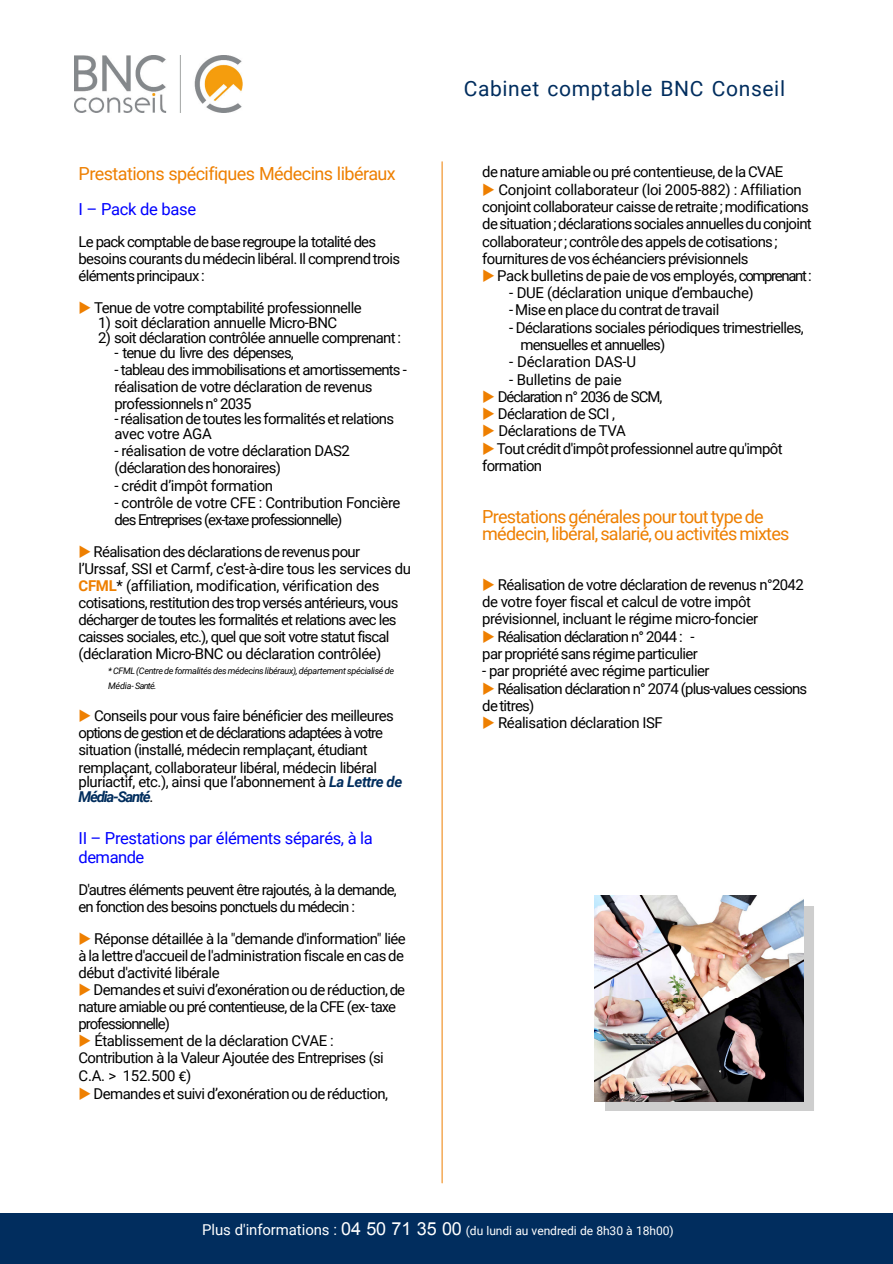
<style>
.page{position:relative;width:893px;height:1264px;background:#fff}
.page>*{position:absolute;margin:0;border:0;box-sizing:border-box;transform-origin:0 0}
.t1{font:21px "Roboto";letter-spacing:.03em;color:#002d5e}
.t2{font:18px/17.2px "Roboto";letter-spacing:-.04em;color:#ee7f00}
.t3{font:16.5px/18.8px "Roboto";letter-spacing:-.02em;color:#00f}
.t4{font:15px/17.1px "Roboto";letter-spacing:-.04em;color:#000}
.t5{font:15px/17.1px "Roboto";letter-spacing:-.06em;color:#000}
.t6{font:15px "Roboto";letter-spacing:-.02em;color:#000}
.t7{font:15px "Roboto";letter-spacing:-.07em;color:#000}
.t8{font:15px "Roboto";letter-spacing:-.01em;color:#000}
.t9{font:12px "Roboto";letter-spacing:-.005em;color:#fff}
.t10{font:italic 9px/15px "Roboto";letter-spacing:-.035em;color:#000}
.s1{font-weight:700;color:#ee7f00}
.s2{font-weight:700;font-style:italic;color:#002d5d}
.s3{font-family:"Calibri"}
.s4{font-size:15px}
.s5{font-family:"Arial";font-size:18px}
</style>
<div class="page">
<svg style="left:605px;top:906px;width:209px;height:204px;background:#c0c0c1"></svg>
<img style="left:595px;top:895px;width:208px;height:206px">
<hr style="left:442px;top:162px;width:1px;height:1020px;background:#ee7f00">
<div style="left:0;top:1212px;width:893px;height:51px;background:#012d5e"></div>
<img style="left:74px;top:55px;width:168px;height:58px">
<p class="t2" style="left:79px;top:167px;width:319px">Prestations spécifiques Médecins libéraux</p>
<p class="t3" style="left:79px;top:201px;width:119px">I – Pack de base</p>
<p class="t4" style="left:79px;top:234px;width:323px">Le pack comptable de base regroupe la totalité des besoins courants du médecin libéral. Il comprend trois élémentsprincipaux:</p>
<p class="t4" style="left:94px;top:301px;width:269px">Tenue de votre comptabilité professionnelle</p>
<p class="t4" style="left:98px;top:315px;width:241px">1) soit déclaration annuelle Micro-BNC</p>
<p class="t4" style="left:98px;top:330px;width:304px">2) soit déclaration contrôlée annuelle comprenant :</p>
<p class="t4" style="left:115px;top:345px;width:181px">- tenue du livre des dépenses,</p>
<p class="t4" style="left:115px;top:362px;width:294px">- tableau des immobilisations et amortissements - réalisation de votre déclaration de revenus professionnelsn°2035</p>
<p class="t4" style="left:115px;top:413px;width:281px;line-height:15px">- réalisation de toutes les formalités et relations avec votre AGA</p>
<p class="t4" style="left:115px;top:444px;width:237px">- réalisation de votre déclaration DAS2 (déclarationdeshonoraires)</p>
<p class="t4" style="left:115px;top:478px;width:160px">- crédit d’impôt formation</p>
<p class="t4" style="left:115px;top:495px;width:287px">- contrôle de votre CFE : Contribution Foncière des Entreprises (ex-taxe professionnelle)</p>
<p class="t4" style="left:79px;top:544px;width:334px;text-indent:15px">Réalisation des déclarations de revenus pour l’Urssaf, SSI et Carmf, c’est-à-dire tous les services du <span class="s1">CFML</span>* (affiliation, modification, vérification des cotisations, restitution des trop versés antérieurs, vous décharger de toutes les formalités et relations avec les caisses sociales, etc.), quel que soit votre statut fiscal (déclaration Micro-BNC ou déclaration contrôlée)</p>
<p class="t10" style="left:108px;top:664px;width:287px">* CFML (Centre de formalités des médecins libéraux), département spécialisé de<br>Média- Santé.</p>
<p class="t4" style="left:79px;top:709px;width:317px;text-indent:16px">Conseils pour vous faire bénéficier des meilleures options de gestion et de déclarations adaptées à votre situation (installé, médecin remplaçant, étudiant remplaçant, collaborateur libéral, médecin libéral</p>
<p class="t4" style="left:79px;top:776px;width:325px;line-height:15px">pluriactif, etc.), ainsi que l’abonnement à <span class="s2">La Lettre de<br>Média-Santé</span>.</p>
<p class="t3" style="left:79px;top:830px;width:296px">II – Prestations par éléments séparés, à la demande</p>
<p class="t5" style="left:79px;top:882px;width:320px">D'autres éléments peuvent être rajoutés, à la demande, en fonction des besoins ponctuels du médecin :</p>
<p class="t4" style="left:79px;top:931px;width:329px;text-indent:16px">Réponse détaillée à la "demande d'information" liée à la lettre d'accueil de l'administration fiscale en cas de début d'activité libérale</p>
<p class="t4" style="left:93px;top:982px;width:313px">Demandes et suivi d’exonération ou de réduction, de</p>
<p class="t4" style="left:79px;top:999px;width:319px">nature amiable ou pré contentieuse, de la CFE (ex- taxe</p>
<p class="t7" style="left:79px;top:1017px;width:93px">professionnelle)</p>
<p class="t4" style="left:94px;top:1033px;width:241px">Établissement de la déclaration CVAE :</p>
<p class="t4" style="left:79px;top:1050px;width:307px">Contribution à la Valeur Ajoutée des Entreprises (si</p>
<p class="t4" style="left:79px;top:1068px;width:114px">C.A. &gt; 152.500 <span class="s3">€</span>)</p>
<p class="t4" style="left:93px;top:1086px;width:296px">Demandes et suivi d’exonération ou de réduction,</p>
<h1 class="t1" style="left:464px;top:80px;width:323px">Cabinet comptable BNC Conseil</h1>
<p class="t4" style="left:482px;top:165px;width:303px">de nature amiable ou pré contentieuse, de la CVAE</p>
<p class="t6" style="left:498px;top:183px;width:305px">Conjoint collaborateur (loi 2005-882) : Affiliation</p>
<p class="t4" style="left:482px;top:200px;width:328px">conjoint collaborateur caisse de retraite ; modifications</p>
<p class="t4" style="left:482px;top:217px;width:331px">desituation;déclarationssocialesannuellesduconjoint</p>
<p class="t4" style="left:482px;top:234px;width:297px">collaborateur ;contrôledesappelsdecotisations ;</p>
<p class="t4" style="left:482px;top:251px;width:268px">fournitures de vos échéanciers prévisionnels</p>
<p class="t4" style="left:497px;top:269px;width:316px">Packbulletinsdepaiedevosemployés,comprenant:</p>
<p class="t4" style="left:509px;top:286px;width:246px">- DUE (déclaration unique d’embauche)</p>
<p class="t4" style="left:509px;top:303px;width:211px">- Mise en place du contrat de travail</p>
<p class="t4" style="left:520px;top:320px;width:285px;text-indent:-11px">- Déclarations sociales périodiques trimestrielles, mensuelles et annuelles)</p>
<p class="t8" style="left:509px;top:356px;width:128px">- Déclaration DAS-U</p>
<p class="t6" style="left:509px;top:373px;width:114px">- Bulletins de paie</p>
<p class="t7" style="left:498px;top:390px;width:166px">Déclaration n° 2036 de SCM,</p>
<p class="t4" style="left:498px;top:406px;width:119px">Déclaration de SCI ,</p>
<p class="t4" style="left:498px;top:424px;width:129px">Déclarations de TVA</p>
<p class="t4" style="left:497px;top:441px;width:287px">Tout crédit d'impôt professionnel autre qu'impôt</p>
<p class="t4" style="left:482px;top:458px;width:61px">formation</p>
<p class="t2" style="left:482px;top:509px;width:309px">Prestations générales pour tout type de médecin, libéral, salarié, ou activités mixtes</p>
<p class="t4" style="left:498px;top:577px;width:307px">Réalisation de votre déclaration de revenus n°2042</p>
<p class="t4" style="left:482px;top:594px;width:270px">de votre foyer fiscal et calcul de votre impôt</p>
<p class="t4" style="left:482px;top:612px;width:277px">prévisionnel, incluant le régime micro-foncier</p>
<p class="t5" style="left:497px;top:629px;width:199px">Réalisation déclaration n° 2044 : -</p>
<p class="t4" style="left:482px;top:646px;width:217px">par propriété sans régime particulier</p>
<p class="t4" style="left:482px;top:663px;width:229px">- par propriété avec régime particulier</p>
<p class="t4" style="left:497px;top:681px;width:311px">Réalisation déclaration n° 2074 (plus-values cessions</p>
<p class="t4" style="left:482px;top:698px;width:54px">detitres)</p>
<p class="t4" style="left:498px;top:715px;width:166px">Réalisation déclaration ISF</p>
<p class="t9" style="left:202px;top:1225px;width:473px"><span class="s4">Plus d'informations :</span> <span class="s5">04 50 71 35 00</span> (du lundi au vendredi de 8h30 à 18h00)</p>
</div>
